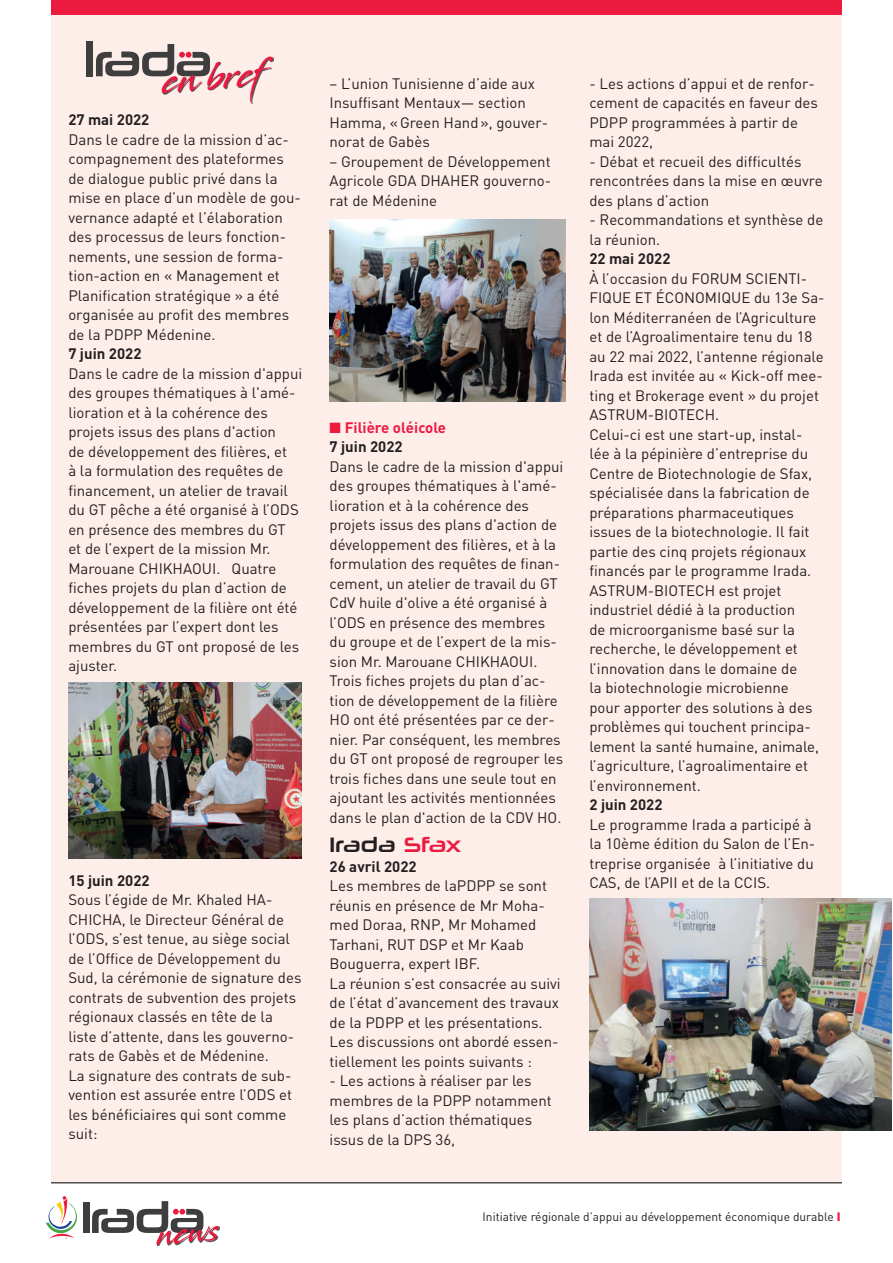
<style>
.page{position:relative;width:893px;height:1263px;background:#fff}
.page>*{position:absolute;margin:0;border:0;box-sizing:border-box;transform-origin:0 0}
.t1{font:36.3px "Stingray";color:#ed1a40;scale:.86 1}
.t2{font:21px "Neuropolitical Rg";color:#231f20}
.t3{font:15px/19.5px "DIN";color:#231f20}
.t4{font:700 15px "DIN";color:#231f20}
.t5{font:700 15px/19.5px "DIN";color:#ed1a40}
.t6{font:12px "DIN";color:#231f20}
.s1{color:#231f20}
.s2{color:#ed1a40}
.s3{font-weight:900;color:#ed1a40}
</style>
<div class="page">
<div style="left:51px;top:15px;width:791px;height:1168px;background:#feeeea"></div>
<div style="left:51px;top:0;width:791px;height:15px;background:#ed1a40"></div>
<hr style="left:51px;top:1182px;width:791px;height:1px;background:#231f20">
<img style="left:68px;top:683px;width:234px;height:176px">
<img style="left:589px;top:899px;width:303px;height:231px">
<div style="left:86px;top:41px;width:7px;height:35px;background:#3e3e3f"></div>
<svg style="left:96px;top:44px;width:114px;height:32px"></svg>
<div style="left:162px;top:58px;width:112px;height:46px;background:#231f20;opacity:.75"></div>
<div style="left:83px;top:1203px;width:6px;height:30px;background:#3e3e3f"></div>
<svg style="left:46px;top:1196px;width:31px;height:42px"></svg>
<div style="left:157px;top:1226px;width:62px;height:20px;background:#231f20;opacity:.75"></div>
<svg style="left:92px;top:1201px;width:127px;height:44px"></svg>
<img style="left:330px;top:220px;width:235px;height:181px">
<h1 class="t1" style="left:162px;top:57px;width:121px;rotate:-5deg">en bref</h1>
<p class="t4" style="left:68px;top:110px;width:83px">27 mai 2022</p>
<p class="t3" style="left:68px;top:129px;width:234px">Dans le cadre de la mission d’ac&shy;compagnement des plateformes de dialogue public privé dans la mise en place d’un modèle de gou&shy;vernance adapté et l’élaboration des processus de leurs fonction&shy;nements, une session de forma&shy;tion-action en « Management et<br>Planification stratégique » a été organisée au profit des membres de la PDPP Médenine.</p>
<p class="t4" style="left:68px;top:344px;width:75px">7 juin 2022</p>
<p class="t3" style="left:68px;top:363px;width:236px">Dans le cadre de la mission d'appui des groupes thématiques à l'amé&shy;lioration et à la cohérence des projets issus des plans d'action<br>de développement des filières, et<br>à la formulation des requêtes de financement, un atelier de travail du GT pêche a été organisé à l’ODS en présence des membres du GT et de l’expert de la mission Mr.<br>Marouane CHIKHAOUI. Quatre fiches projets du plan d’action de développement de la filière ont été présentées par l’expert dont les membres du GT ont proposé de les ajuster.</p>
<p class="t4" style="left:68px;top:870px;width:83px">15 juin 2022</p>
<p class="t3" style="left:68px;top:890px;width:235px">Sous l’égide de Mr. Khaled HA-<br>CHICHA, le Directeur Général de l’ODS, s’est tenue, au siège social de l’Office de Développement du<br>Sud, la cérémonie de signature des contrats de subvention des projets régionaux classés en tête de la liste d’attente, dans les gouverno&shy;rats de Gabès et de Médenine.<br>La signature des contrats de sub&shy;vention est assurée entre l’ODS et les bénéficiaires qui sont comme suit:</p>
<p class="t3" style="left:330px;top:73px;width:220px">– L’union Tunisienne d’aide aux<br>Insuffisant Mentaux— section<br>Hamma, «Green Hand», gouver&shy;norat de Gabès</p>
<p class="t3" style="left:330px;top:151px;width:223px;text-align:justify">– Groupement de Développement Agricole GDA DHAHER gouverno&shy;rat de Médenine</p>
<p class="t5" style="left:330px;top:417px;width:118px">■ Filière oléicole<br><span class="s1">7 juin 2022</span></p>
<p class="t3" style="left:330px;top:456px;width:235px">Dans le cadre de la mission d'appui des groupes thématiques à l'amé&shy;lioration et à la cohérence des projets issus des plans d'action de développement des filières, et à la formulation des requêtes de finan&shy;cement, un atelier de travail du GT CdV huile d'olive a été organisé à l’ODS en présence des membres du groupe et de l’expert de la mis&shy;sion Mr. Marouane CHIKHAOUI.<br>Trois fiches projets du plan d’ac&shy;tion de développement de la filière HO ont été présentées par ce der&shy;nier. Par conséquent, les membres du GT ont proposé de regrouper les trois fiches dans une seule tout en ajoutant les activités mentionnées dans le plan d'action de la CDV HO.</p>
<h2 class="t2" style="left:330px;top:831px;width:133px">Irada <span class="s2">Sfax</span></h2>
<p class="t4" style="left:330px;top:856px;width:89px">26 avril 2022</p>
<p class="t3" style="left:330px;top:876px;width:233px">Les membres de laPDPP se sont réunis en présence de Mr Moha&shy;med Doraa, RNP, Mr Mohamed<br>Tarhani, RUT DSP et Mr Kaab<br>Bouguerra, expert IBF.<br>La réunion s’est consacrée au suivi de l’état d’avancement des travaux de la PDPP et les présentations.<br>Les discussions ont abordé essen&shy;tiellement les points suivants :</p>
<p class="t3" style="left:330px;top:1071px;width:224px">- Les actions à réaliser par les membres de la PDPP notamment les plans d’action thématiques issus de la DPS 36,</p>
<p class="t3" style="left:589px;top:73px;width:230px">- Les actions d’appui et de renfor&shy;cement de capacités en faveur des<br>PDPP programmées à partir de mai 2022,</p>
<p class="t3" style="left:589px;top:151px;width:235px">- Débat et recueil des difficultés rencontrées dans la mise en œuvre des plans d’action</p>
<p class="t3" style="left:589px;top:210px;width:235px">- Recommandations et synthèse de la réunion.</p>
<p class="t4" style="left:589px;top:249px;width:83px">22 mai 2022</p>
<p class="t3" style="left:589px;top:268px;width:237px">À l’occasion du FORUM SCIENTI-<br>FIQUE ET ÉCONOMIQUE du 13e Sa&shy;lon Méditerranéen de l’Agriculture et de l’Agroalimentaire tenu du 18 au 22 mai 2022, l’antenne régionale<br>Irada est invitée au « Kick-off mee&shy;ting et Brokerage event » du projet<br>ASTRUM-BIOTECH.<br>Celui-ci est une start-up, instal&shy;lée à la pépinière d’entreprise du<br>Centre de Biotechnologie de Sfax, spécialisée dans la fabrication de préparations pharmaceutiques issues de la biotechnologie. Il fait partie des cinq projets régionaux financés par le programme Irada.<br>ASTRUM-BIOTECH est projet industriel dédié à la production<br>de microorganisme basé sur la recherche, le développement et l’innovation dans le domaine de<br>la biotechnologie microbienne<br>pour apporter des solutions à des problèmes qui touchent principa&shy;lement la santé humaine, animale, l’agriculture, l’agroalimentaire et l’environnement.</p>
<p class="t4" style="left:589px;top:795px;width:75px">2 juin 2022</p>
<p class="t3" style="left:589px;top:814px;width:227px">Le programme Irada a participé à la 10ème édition du Salon de l’En&shy;treprise organisée à l’initiative du<br>CAS, de l’APII et de la CCIS.</p>
<p class="t6" style="left:483px;top:1209px;width:359px">Initiative régionale d’appui au développement économique durable <span class="s3">I</span></p>
</div>
